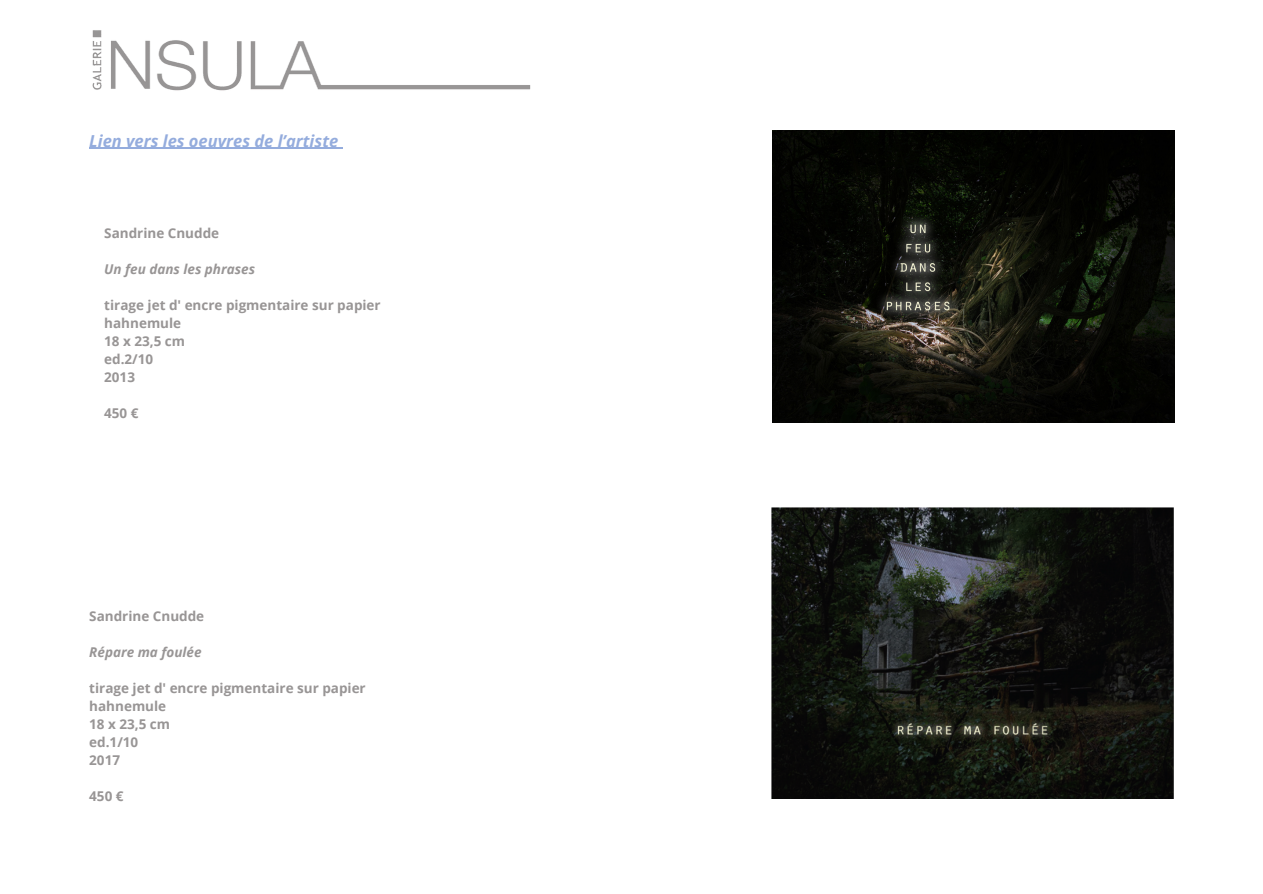
<style>
.page{position:relative;width:1263px;height:894px;background:#fff}
.page>*{position:absolute;margin:0;border:0;box-sizing:border-box;transform-origin:0 0}
.t1{font:italic 700 16.5px "Open Sans";color:#94acdd}
.t2{font:700 13.5px/18px "Open Sans";color:#989595}
.t3{font:italic 700 13.5px "Open Sans";color:#989595}
</style>
<div class="page">
<img style="left:772px;top:130px;width:402px;height:292px">
<img style="left:772px;top:507px;width:401px;height:291px">
<img style="left:92px;top:30px;width:439px;height:61px">
<hr style="left:89px;top:148px;width:249px;height:1px;background:#94acdd">
<p class="t1" style="left:89px;top:129px;width:250px">Lien vers les oeuvres de l’artiste</p>
<p class="t2" style="left:104px;top:224px;width:116px">Sandrine Cnudde</p>
<p class="t3" style="left:104px;top:260px;width:152px">Un feu dans les phrases</p>
<p class="t2" style="left:104px;top:296px;width:278px">tirage jet d' encre pigmentaire sur papier hahnemule</p>
<p class="t2" style="left:104px;top:332px;width:82px">18 x 23,5 cm</p>
<p class="t2" style="left:104px;top:350px;width:51px">ed.2/10</p>
<p class="t2" style="left:104px;top:368px;width:32px">2013</p>
<p class="t2" style="left:104px;top:404px;width:36px">450 €</p>
<p class="t2" style="left:89px;top:606px;width:116px">Sandrine Cnudde</p>
<p class="t3" style="left:89px;top:642px;width:114px">Répare ma foulée</p>
<p class="t2" style="left:89px;top:678px;width:278px">tirage jet d' encre pigmentaire sur papier hahnemule</p>
<p class="t2" style="left:89px;top:714px;width:82px">18 x 23,5 cm</p>
<p class="t2" style="left:89px;top:732px;width:51px">ed.1/10</p>
<p class="t2" style="left:89px;top:750px;width:32px">2017</p>
<p class="t2" style="left:89px;top:786px;width:36px">450 €</p>
</div>
